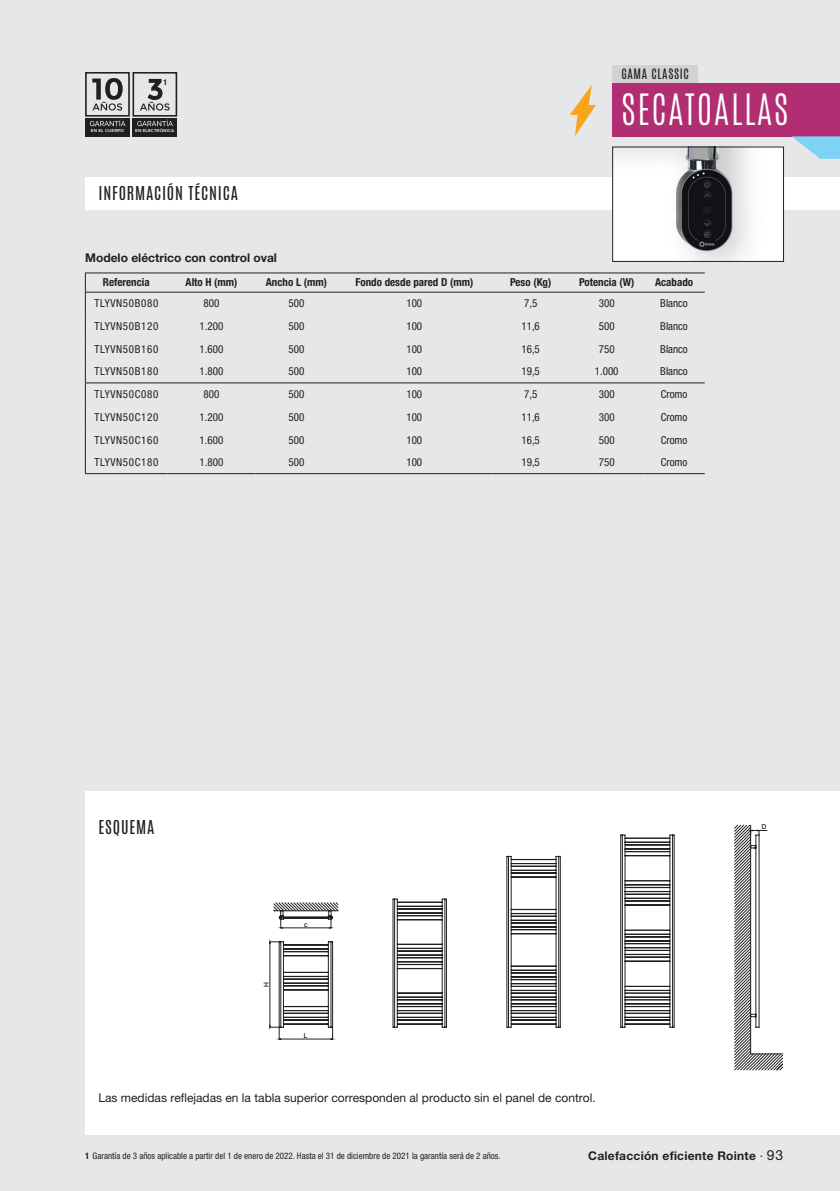
<style>
.page{position:relative;width:840px;height:1191px;background:#fff}
.page>*{position:absolute;margin:0;border:0;box-sizing:border-box;transform-origin:0 0}
.t1{font:300 36px "Antonio";letter-spacing:.05em;color:#fff}
.t2{font:16px "Antonio";letter-spacing:.05em;color:#231f20}
.Paragraph_Style1{font:12px "Helvetica Neue LT Std";color:#231f20}
.Paragraph_Style1-2{font:700 12px "Helvetica Neue LT Std";letter-spacing:.02em;color:#231f20}
.Paragraph_Style1-3{font:700 12px "Helvetica Neue LT Std";color:#231f20}
.t3{font:12px "Antonio";letter-spacing:.05em;color:#231f20}
.Paragraph_Style6{font:condensed 11px "Helvetica Neue LT Std";letter-spacing:.06em;color:#231f20}
.Paragraph_Style5{font:condensed 11px "Helvetica Neue LT Std";color:#231f20}
.Paragraph_Style10{font:condensed 11px "Helvetica Neue LT Std";color:#231f20}
.Paragraph_Style10-2{font:700 condensed 11px "Helvetica Neue LT Std";color:#231f20}
.Paragraph_Style8{font:condensed 11px "Helvetica Neue LT Std";color:#231f20}
.Paragraph_Style5-2{font:700 condensed 11px "Helvetica Neue LT Std";color:#231f20}
.Paragraph_Style8-2{font:700 condensed 11px "Helvetica Neue LT Std";color:#231f20}
.Paragraph_Style6-2{font:700 condensed 11px "Helvetica Neue LT Std";color:#231f20}
.t4{font:condensed 9px "Helvetica Neue LT Std";color:#231f20}
.t5{font:700 condensed 8px "Helvetica Neue LT Std";color:#231f20}
.t6{font:6.8px "Helvetica";color:#000}
.t7{font:600 4.2px "Montserrat";letter-spacing:.02em;color:#fff}
.s1{font-weight:700}
.s2{font-weight:400}
.s3{font-weight:400;font-size:14px}
</style>
<div class="page">
<div style="left:0;top:0;width:839px;height:1191px;background:#e6e7e9"></div>
<div style="left:85px;top:177px;width:754px;height:33px;background:#fff"></div>
<div style="left:612px;top:83px;width:227px;height:53px;background:#b12e73"></div>
<div style="left:85px;top:791px;width:754px;height:343px;background:#fff"></div>
<svg style="left:570px;top:85px;width:25px;height:51px"></svg>
<hr style="left:85px;top:273px;width:82px;height:1px;background:#231f20">
<hr style="left:167px;top:273px;width:88px;height:1px;background:#231f20">
<hr style="left:255px;top:273px;width:82px;height:1px;background:#231f20">
<hr style="left:337px;top:273px;width:154px;height:1px;background:#231f20">
<hr style="left:491px;top:273px;width:78px;height:1px;background:#231f20">
<hr style="left:569px;top:273px;width:74px;height:1px;background:#231f20">
<hr style="left:643px;top:273px;width:61px;height:1px;background:#231f20">
<hr style="left:167px;top:292px;width:88px;height:1px;background:#231f20">
<hr style="left:255px;top:292px;width:82px;height:1px;background:#231f20">
<hr style="left:337px;top:292px;width:154px;height:1px;background:#231f20">
<hr style="left:491px;top:292px;width:78px;height:1px;background:#231f20">
<hr style="left:569px;top:292px;width:74px;height:1px;background:#231f20">
<hr style="left:643px;top:292px;width:61px;height:1px;background:#231f20">
<hr style="left:167px;top:382px;width:88px;height:1px;background:#231f20">
<hr style="left:255px;top:382px;width:82px;height:1px;background:#231f20">
<hr style="left:337px;top:382px;width:154px;height:1px;background:#231f20">
<hr style="left:491px;top:382px;width:78px;height:1px;background:#231f20">
<hr style="left:569px;top:382px;width:74px;height:1px;background:#231f20">
<hr style="left:643px;top:382px;width:61px;height:1px;background:#231f20">
<hr style="left:167px;top:473px;width:88px;height:1px;background:#231f20">
<hr style="left:255px;top:473px;width:82px;height:1px;background:#231f20">
<hr style="left:337px;top:473px;width:154px;height:1px;background:#231f20">
<hr style="left:491px;top:473px;width:78px;height:1px;background:#231f20">
<hr style="left:569px;top:473px;width:74px;height:1px;background:#231f20">
<hr style="left:643px;top:473px;width:61px;height:1px;background:#231f20">
<svg style="left:85px;top:273px;width:1px;height:200px"></svg>
<hr style="left:85px;top:473px;width:82px;height:1px;background:#231f20">
<hr style="left:85px;top:292px;width:82px;height:1px;background:#231f20">
<hr style="left:85px;top:382px;width:82px;height:1px;background:#231f20">
<div style="left:612px;top:65px;width:85px;height:18px;background:#d1d2d4"></div>
<img style="left:614px;top:149px;width:167px;height:111px">
<div style="left:612px;top:147px;width:171px;height:115px;border:1px solid #231f20"></div>
<svg style="left:791px;top:136px;width:48px;height:23px"></svg>
<svg style="left:92px;top:78px;width:31px;height:33px"></svg>
<div style="left:85px;top:72px;width:45px;height:45px;border:2px solid #231f20"></div>
<div style="left:85px;top:118px;width:45px;height:18px;background:#231f20"></div>
<svg style="left:90px;top:120px;width:35px;height:6px"></svg>
<div style="left:132px;top:72px;width:45px;height:45px;border:2px solid #231f20"></div>
<div style="left:132px;top:118px;width:45px;height:18px;background:#231f20"></div>
<svg style="left:137px;top:120px;width:36px;height:6px"></svg>
<svg style="left:140px;top:79px;width:29px;height:32px"></svg>
<svg style="left:276px;top:824px;width:506px;height:246px"></svg>
<svg style="left:759px;top:830px;width:7px;height:197px"></svg>
<svg style="left:269px;top:830px;width:490px;height:209px"></svg>
<p class="t5" style="left:163px;top:77px;width:5px">1</p>
<p class="t7" style="left:91px;top:128px;width:35px">EN EL CUERPO</p>
<p class="t7" style="left:135px;top:128px;width:41px">EN ELECTRÓNICA</p>
<p class="t2" style="left:98px;top:182px;width:141px">INFORMACIÓN TÉCNICA</p>
<p class="Paragraph_Style1-3" style="left:85px;top:250px;width:193px">Modelo eléctrico con control oval</p>
<p class="t3" style="left:621px;top:65px;width:69px">GAMA CLASSIC</p>
<p class="t1" style="left:621px;top:84px;width:168px">SECATOALLAS</p>
<p class="Paragraph_Style8-2" style="left:103px;top:276px;width:48px">Referencia</p>
<p class="Paragraph_Style6-2" style="left:185px;top:276px;width:53px">Alto H (mm)</p>
<p class="Paragraph_Style10-2" style="left:266px;top:276px;width:63px">Ancho L (mm)</p>
<p class="Paragraph_Style10-2" style="left:355px;top:276px;width:119px">Fondo desde pared D (mm)</p>
<p class="Paragraph_Style10-2" style="left:509px;top:276px;width:43px">Peso (Kg)</p>
<p class="Paragraph_Style5-2" style="left:578px;top:276px;width:57px">Potencia (W)</p>
<p class="Paragraph_Style5-2" style="left:654px;top:276px;width:40px">Acabado</p>
<p class="Paragraph_Style6" style="left:94px;top:297px;width:65px">TLYVN50B080</p>
<p class="Paragraph_Style5" style="left:203px;top:297px;width:17px">800</p>
<p class="Paragraph_Style5" style="left:288px;top:297px;width:17px">500</p>
<p class="Paragraph_Style10" style="left:406px;top:297px;width:17px">100</p>
<p class="Paragraph_Style10" style="left:523px;top:297px;width:15px">7,5</p>
<p class="Paragraph_Style8" style="left:598px;top:297px;width:17px">300</p>
<p class="Paragraph_Style6" style="left:660px;top:297px;width:29px">Blanco</p>
<p class="Paragraph_Style6" style="left:94px;top:320px;width:65px">TLYVN50B120</p>
<p class="Paragraph_Style5" style="left:199px;top:320px;width:25px">1.200</p>
<p class="Paragraph_Style5" style="left:288px;top:320px;width:17px">500</p>
<p class="Paragraph_Style10" style="left:406px;top:320px;width:17px">100</p>
<p class="Paragraph_Style10" style="left:521px;top:320px;width:20px">11,6</p>
<p class="Paragraph_Style8" style="left:598px;top:320px;width:17px">500</p>
<p class="Paragraph_Style6" style="left:660px;top:320px;width:29px">Blanco</p>
<p class="Paragraph_Style6" style="left:94px;top:342px;width:65px">TLYVN50B160</p>
<p class="Paragraph_Style5" style="left:199px;top:342px;width:25px">1.600</p>
<p class="Paragraph_Style5" style="left:288px;top:342px;width:17px">500</p>
<p class="Paragraph_Style10" style="left:406px;top:342px;width:17px">100</p>
<p class="Paragraph_Style10" style="left:521px;top:342px;width:20px">16,5</p>
<p class="Paragraph_Style8" style="left:598px;top:342px;width:17px">750</p>
<p class="Paragraph_Style6" style="left:660px;top:342px;width:29px">Blanco</p>
<p class="Paragraph_Style6" style="left:94px;top:365px;width:65px">TLYVN50B180</p>
<p class="Paragraph_Style5" style="left:199px;top:365px;width:25px">1.800</p>
<p class="Paragraph_Style5" style="left:288px;top:365px;width:17px">500</p>
<p class="Paragraph_Style10" style="left:406px;top:365px;width:17px">100</p>
<p class="Paragraph_Style10" style="left:521px;top:365px;width:20px">19,5</p>
<p class="Paragraph_Style8" style="left:594px;top:365px;width:25px">1.000</p>
<p class="Paragraph_Style6" style="left:660px;top:365px;width:29px">Blanco</p>
<p class="Paragraph_Style6" style="left:94px;top:388px;width:65px">TLYVN50C080</p>
<p class="Paragraph_Style5" style="left:203px;top:388px;width:17px">800</p>
<p class="Paragraph_Style5" style="left:288px;top:388px;width:17px">500</p>
<p class="Paragraph_Style10" style="left:406px;top:388px;width:17px">100</p>
<p class="Paragraph_Style10" style="left:523px;top:388px;width:15px">7,5</p>
<p class="Paragraph_Style8" style="left:598px;top:388px;width:17px">300</p>
<p class="Paragraph_Style6" style="left:660px;top:388px;width:28px">Cromo</p>
<p class="Paragraph_Style6" style="left:94px;top:410px;width:65px">TLYVN50C120</p>
<p class="Paragraph_Style5" style="left:199px;top:410px;width:25px">1.200</p>
<p class="Paragraph_Style5" style="left:288px;top:410px;width:17px">500</p>
<p class="Paragraph_Style10" style="left:406px;top:410px;width:17px">100</p>
<p class="Paragraph_Style10" style="left:521px;top:410px;width:20px">11,6</p>
<p class="Paragraph_Style8" style="left:598px;top:410px;width:17px">300</p>
<p class="Paragraph_Style6" style="left:660px;top:410px;width:28px">Cromo</p>
<p class="Paragraph_Style6" style="left:94px;top:433px;width:65px">TLYVN50C160</p>
<p class="Paragraph_Style5" style="left:199px;top:433px;width:25px">1.600</p>
<p class="Paragraph_Style5" style="left:288px;top:433px;width:17px">500</p>
<p class="Paragraph_Style10" style="left:406px;top:433px;width:17px">100</p>
<p class="Paragraph_Style10" style="left:521px;top:433px;width:20px">16,5</p>
<p class="Paragraph_Style8" style="left:598px;top:433px;width:17px">500</p>
<p class="Paragraph_Style6" style="left:660px;top:433px;width:28px">Cromo</p>
<p class="Paragraph_Style6" style="left:94px;top:456px;width:65px">TLYVN50C180</p>
<p class="Paragraph_Style5" style="left:199px;top:456px;width:25px">1.800</p>
<p class="Paragraph_Style5" style="left:288px;top:456px;width:17px">500</p>
<p class="Paragraph_Style10" style="left:406px;top:456px;width:17px">100</p>
<p class="Paragraph_Style10" style="left:521px;top:456px;width:20px">19,5</p>
<p class="Paragraph_Style8" style="left:598px;top:456px;width:17px">750</p>
<p class="Paragraph_Style6" style="left:660px;top:456px;width:28px">Cromo</p>
<p class="t2" style="left:98px;top:815px;width:57px">ESQUEMA</p>
<p class="t6" style="left:262px;top:986px;width:6px;rotate:-90deg">H</p>
<p class="t6" style="left:304px;top:920px;width:5px">c</p>
<p class="t6" style="left:304px;top:1031px;width:5px">L</p>
<p class="Paragraph_Style1" style="left:98px;top:1090px;width:498px">Las medidas reflejadas en la tabla superior corresponden al producto sin el panel de control.</p>
<p class="t6" style="left:761px;top:823px;width:6px">D</p>
<p class="t4" style="left:85px;top:1150px;width:417px"><span class="s1">1</span> Garantía de 3 años aplicable a partir del 1 de enero de 2022. Hasta el 31 de diciembre de 2021 la garantía será de 2 años.</p>
<p class="Paragraph_Style1-2" style="left:588px;top:1147px;width:196px">Calefacción eficiente Rointe <span class="s2">·</span> <span class="s3">93</span></p>
</div>
